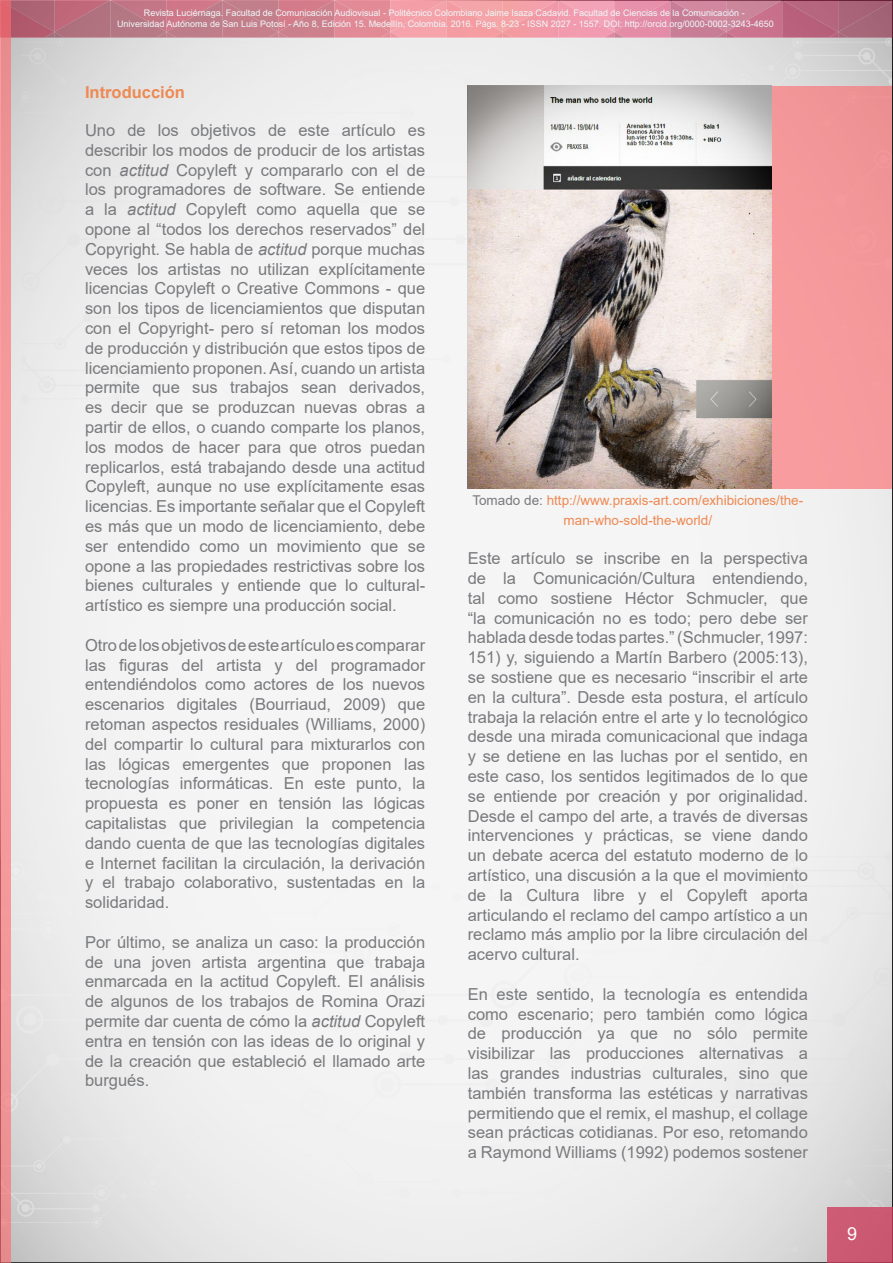
<style>
.page{position:relative;width:893px;height:1263px;background:#fff}
.page>*{position:absolute;margin:0;border:0;box-sizing:border-box;transform-origin:0 0}
.t1{font:18px "Arial";color:#fff}
.t2{font:16.5px/19.8px "Arial";color:#797a7d;text-align:justify}
.t3{font:700 16.5px "Arial";color:#ee8953}
.t4{font:13.5px/19.8px "Arial";color:#ee8953;text-align:center}
.t5{font:9px/10.8px "Arial";color:#eff8fa;text-align:center}
.s1{font-style:italic}
.s2{color:#797a7d}
</style>
<div class="page">
<img style="left:11px;top:38px;width:879px;height:1222px">
<div style="left:827px;top:1207px;width:66px;height:56px;background:#cb5972"></div>
<img style="left:11px;top:32px;width:882px;height:6px">
<img style="left:11px;top:0;width:882px;height:32px">
<svg style="left:44px;top:32px;width:20px;height:6px"></svg>
<svg style="left:156px;top:32px;width:20px;height:6px"></svg>
<svg style="left:380px;top:32px;width:20px;height:6px"></svg>
<svg style="left:604px;top:32px;width:20px;height:6px"></svg>
<svg style="left:828px;top:32px;width:20px;height:6px"></svg>
<svg style="left:268px;top:32px;width:20px;height:6px"></svg>
<svg style="left:492px;top:32px;width:20px;height:6px"></svg>
<svg style="left:716px;top:32px;width:20px;height:6px"></svg>
<svg style="left:0;top:0;width:11px;height:1263px;background:#f09295"></svg>
<div style="left:468px;top:86px;width:424px;height:402px;background:#f6999c"></div>
<img style="left:468px;top:85px;width:304px;height:403px">
<p class="t5" style="left:117px;top:8px;width:658px">Revista Luciérnaga. Facultad de Comunicación Audiovisual - Politécnico Colombiano Jaime Isaza Cadavid. Facultad de Ciencias de la Comunicación -<br>Universidad Autónoma de San Luis Potosí - Año 8, Edición 15. Medellín, Colombia. 2016. Págs. 8-23 - ISSN 2027 - 1557. DOI: http://orcid.org/0000-0002-3243-4650</p>
<p class="t3" style="left:85px;top:81px;width:101px">Introducción</p>
<p class="t2" style="left:85px;top:120px;width:342px">Uno de los objetivos de este artículo es describir los modos de producir de los artistas con <span class="s1">actitud</span> Copyleft y compararlo con el de los programadores de software. Se entiende a la <span class="s1">actitud</span> Copyleft como aquella que se opone al “todos los derechos reservados” del Copyright. Se habla de <span class="s1">actitud</span> porque muchas veces los artistas no utilizan explícitamente licencias Copyleft o Creative Commons - que son los tipos de licenciamientos que disputan con el Copyright- pero sí retoman los modos de producción y distribución que estos tipos de licenciamiento proponen. Así, cuando un artista permite que sus trabajos sean derivados, es decir que se produzcan nuevas obras a partir de ellos, o cuando comparte los planos, los modos de hacer para que otros puedan replicarlos, está trabajando desde una actitud Copyleft, aunque no use explícitamente esas licencias. Es importante señalar que el Copyleft es más que un modo de licenciamiento, debe ser entendido como un movimiento que se opone a las propiedades restrictivas sobre los bienes culturales y entiende que lo cultural&shy;artístico es siempre una producción social.</p>
<p class="t2" style="left:85px;top:635px;width:342px">Otro de los objetivos de este artículo es comparar las figuras del artista y del programador entendiéndolos como actores de los nuevos escenarios digitales (Bourriaud, 2009) que retoman aspectos residuales (Williams, 2000) del compartir lo cultural para mixturarlos con las lógicas emergentes que proponen las tecnologías informáticas. En este punto, la propuesta es poner en tensión las lógicas capitalistas que privilegian la competencia dando cuenta de que las tecnologías digitales e Internet facilitan la circulación, la derivación y el trabajo colaborativo, sustentadas en la solidaridad.</p>
<p class="t2" style="left:85px;top:932px;width:342px">Por último, se analiza un caso: la producción de una joven artista argentina que trabaja enmarcada en la actitud Copyleft. El análisis de algunos de los trabajos de Romina Orazi permite dar cuenta de cómo la <span class="s1">actitud</span> Copyleft entra en tensión con las ideas de lo original y de la creación que estableció el llamado arte burgués.</p>
<p class="t4" style="left:472px;top:490px;width:332px"><span class="s2">Tomado de:</span> http://www.praxis-art.com/exhibiciones/the&shy;man-who-sold-the-world/</p>
<p class="t2" style="left:468px;top:548px;width:342px">Este artículo se inscribe en la perspectiva de la Comunicación/Cultura entendiendo, tal como sostiene Héctor Schmucler, que “la comunicación no es todo; pero debe ser hablada desde todas partes.” (Schmucler, 1997:<br>151) y, siguiendo a Martín Barbero (2005:13), se sostiene que es necesario “inscribir el arte en la cultura”. Desde esta postura, el artículo trabaja la relación entre el arte y lo tecnológico desde una mirada comunicacional que indaga y se detiene en las luchas por el sentido, en este caso, los sentidos legitimados de lo que se entiende por creación y por originalidad.<br>Desde el campo del arte, a través de diversas intervenciones y prácticas, se viene dando un debate acerca del estatuto moderno de lo artístico, una discusión a la que el movimiento de la Cultura libre y el Copyleft aporta articulando el reclamo del campo artístico a un reclamo más amplio por la libre circulación del acervo cultural.</p>
<p class="t2" style="left:468px;top:984px;width:342px">En este sentido, la tecnología es entendida como escenario; pero también como lógica de producción ya que no sólo permite visibilizar las producciones alternativas a las grandes industrias culturales, sino que también transforma las estéticas y narrativas permitiendo que el remix, el mashup, el collage sean prácticas cotidianas. Por eso, retomando a Raymond Williams (1992) podemos sostener</p>
<p class="t1" style="left:847px;top:1221px;width:12px">9</p>
</div>
